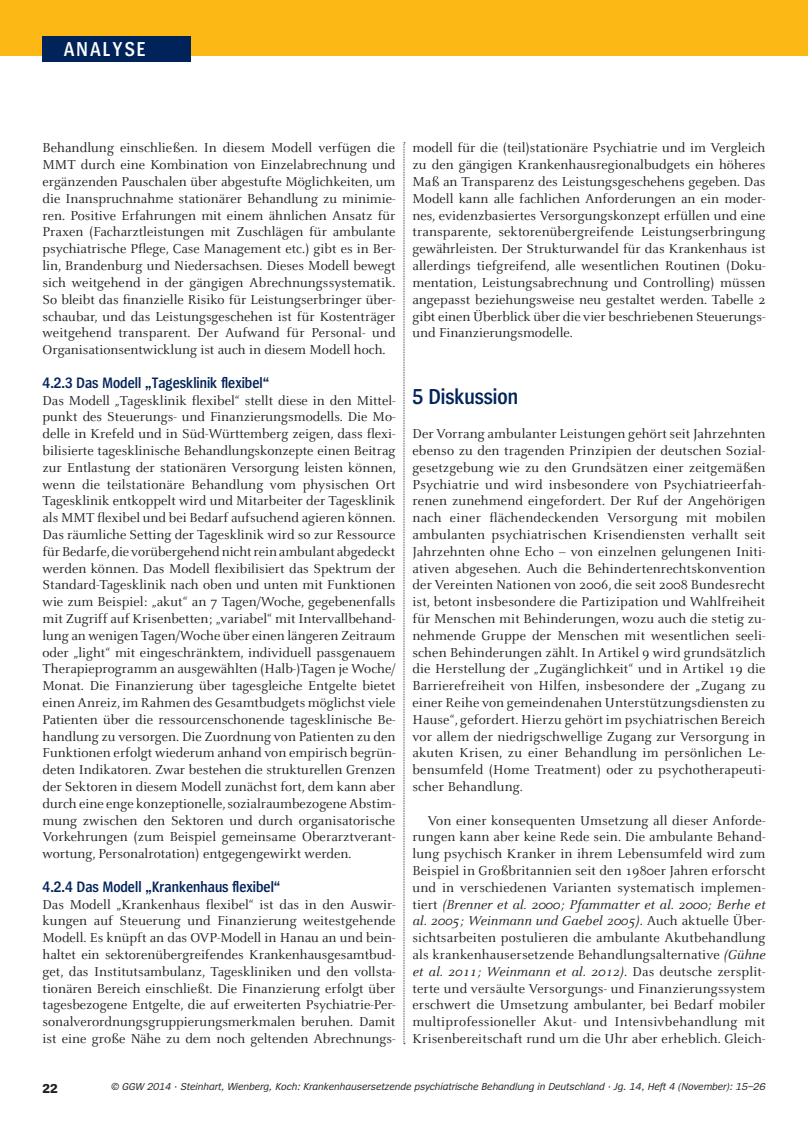
<style>
.page{position:relative;width:808px;height:1127px;background:#fff}
.page>*{position:absolute;margin:0;border:0;box-sizing:border-box;transform-origin:0 0}
.Überschrift_X{font:600 22.5px "Spiegel Cd";color:#002359}
.t1{font:600 21px "Spiegel Cd";letter-spacing:.1em;color:#fff}
.Überschrift_X_X_X{font:600 15.75px "Spiegel Cd";color:#002359}
.Lauftext_ohne_Einzug{font:14.25px/16.8px "Celeste";color:#231f20;text-align:justify}
.t2{font:700 13.5px "Spiegel";color:#231f20}
.t3{font:italic 10.5px "Spiegel";color:#231f20}
.s1{font-style:italic}
</style>
<div class="page">
<div style="left:0;top:0;width:808px;height:55px;background:#fcb814"></div>
<div style="left:43px;top:36px;width:148px;height:26px;background:#002359"></div>
<svg style="left:404px;top:142px;width:1px;height:902px"></svg>
<h2 class="t1" style="left:64px;top:38px;width:83px">ANALYSE</h2>
<p class="Lauftext_ohne_Einzug" style="left:43px;top:140px;width:355px">Behandlung einschließen. In diesem Modell verfügen die MMT durch eine Kombination von Einzelabrechnung und ergänzenden Pauschalen über abgestufte Möglichkeiten, um die Inanspruchnahme stationärer Behandlung zu minimie&shy;ren. Positive Erfahrungen mit einem ähnlichen Ansatz für Praxen (Facharztleistungen mit Zuschlägen für ambulante psychiatrische Pflege, Case Management etc.) gibt es in Ber&shy;lin, Brandenburg und Niedersachsen. Dieses Modell bewegt sich weitgehend in der gängigen Abrechnungssystematik.<br>So bleibt das finanzielle Risiko für Leistungserbringer über&shy;schaubar, und das Leistungsgeschehen ist für Kostenträger weitgehend transparent. Der Aufwand für Personal- und Organisationsentwicklung ist auch in diesem Modell hoch.</p>
<p class="Überschrift_X_X_X" style="left:43px;top:375px;width:228px">4.2.3 Das Modell „Tagesklinik flexibel“</p>
<p class="Lauftext_ohne_Einzug" style="left:43px;top:392px;width:355px">Das Modell „Tagesklinik flexibel“ stellt diese in den Mittel&shy;punkt des Steuerungs- und Finanzierungsmodells. Die Mo&shy;delle in Krefeld und in Süd-Württemberg zeigen, dass flexi&shy;bilisierte tagesklinische Behandlungskonzepte einen Beitrag zur Entlastung der stationären Versorgung leisten können, wenn die teilstationäre Behandlung vom physischen Ort Tagesklinik entkoppelt wird und Mitarbeiter der Tagesklinik als MMT flexibel und bei Bedarf aufsuchend agieren können.<br>Das räumliche Setting der Tagesklinik wird so zur Ressource für Bedarfe, die vorübergehend nicht rein ambulant abgedeckt werden können. Das Modell flexibilisiert das Spektrum der Standard-Tagesklinik nach oben und unten mit Funktionen wie zum Beispiel: „akut“ an 7 Tagen/Woche, gegebenenfalls mit Zugriff auf Krisenbetten; „variabel“ mit Intervallbehand&shy;lung an wenigen Tagen/Woche über einen längeren Zeitraum oder „light“ mit eingeschränktem, individuell passgenauem Therapieprogramm an ausgewählten (Halb-)Tagen je Woche/ Monat. Die Finanzierung über tagesgleiche Entgelte bietet einen Anreiz, im Rahmen des Gesamtbudgets möglichst viele Patienten über die ressourcenschonende tagesklinische Be&shy;handlung zu versorgen. Die Zuordnung von Patienten zu den Funktionen erfolgt wiederum anhand von empirisch begrün&shy;deten Indikatoren. Zwar bestehen die strukturellen Grenzen der Sektoren in diesem Modell zunächst fort, dem kann aber durch eine enge konzeptionelle, sozialraumbezogene Abstim&shy;mung zwischen den Sektoren und durch organisatorische Vorkehrungen (zum Beispiel gemeinsame Oberarztverant&shy;wortung, Personalrotation) entgegengewirkt werden.</p>
<p class="Überschrift_X_X_X" style="left:43px;top:879px;width:239px">4.2.4 Das Modell „Krankenhaus flexibel“</p>
<p class="Lauftext_ohne_Einzug" style="left:43px;top:896px;width:354px">Das Modell „Krankenhaus flexibel“ ist das in den Auswir&shy;kungen auf Steuerung und Finanzierung weitestgehende Modell. Es knüpft an das OVP-Modell in Hanau an und bein&shy;haltet ein sektorenübergreifendes Krankenhausgesamtbud&shy;get, das Institutsambulanz, Tageskliniken und den vollsta&shy;tionären Bereich einschließt. Die Finanzierung erfolgt über tagesbezogene Entgelte, die auf erweiterten Psychiatrie-Per&shy;sonalverordnungsgruppierungsmerkmalen beruhen. Damit ist eine große Nähe zu dem noch geltenden Abrechnungs-</p>
<p class="Lauftext_ohne_Einzug" style="left:412px;top:140px;width:354px">modell für die (teil)stationäre Psychiatrie und im Vergleich zu den gängigen Krankenhausregionalbudgets ein höheres Maß an Transparenz des Leistungsgeschehens gegeben. Das Modell kann alle fachlichen Anforderungen an ein moder&shy;nes, evidenzbasiertes Versorgungskonzept erfüllen und eine transparente, sektorenübergreifende Leistungserbringung gewährleisten. Der Strukturwandel für das Krankenhaus ist allerdings tiefgreifend, alle wesentlichen Routinen (Doku&shy;mentation, Leistungsabrechnung und Controlling) müssen angepasst beziehungsweise neu gestaltet werden. Tabelle 2 gibt einen Überblick über die vier beschriebenen Steuerungs&shy;und Finanzierungsmodelle.</p>
<p class="Überschrift_X" style="left:412px;top:385px;width:107px">5 Diskussion</p>
<p class="Lauftext_ohne_Einzug" style="left:412px;top:426px;width:355px">Der Vorrang ambulanter Leistungen gehört seit Jahrzehnten ebenso zu den tragenden Prinzipien der deutschen Sozial&shy;gesetzgebung wie zu den Grundsätzen einer zeitgemäßen Psychiatrie und wird insbesondere von Psychiatrieerfah&shy;renen zunehmend eingefordert. Der Ruf der Angehörigen nach einer flächendeckenden Versorgung mit mobilen ambulanten psychiatrischen Krisendiensten verhallt seit Jahrzehnten ohne Echo – von einzelnen gelungenen Initi&shy;ativen abgesehen. Auch die Behindertenrechtskonvention der Vereinten Nationen von 2006, die seit 2008 Bundesrecht ist, betont insbesondere die Partizipation und Wahlfreiheit für Menschen mit Behinderungen, wozu auch die stetig zu&shy;nehmende Gruppe der Menschen mit wesentlichen seeli&shy;schen Behinderungen zählt. In Artikel 9 wird grundsätzlich die Herstellung der „Zugänglichkeit“ und in Artikel 19 die Barrierefreiheit von Hilfen, insbesondere der „Zugang zu einer Reihe von gemeindenahen Unterstützungsdiensten zu Hause“, gefordert. Hierzu gehört im psychiatrischen Bereich vor allem der niedrigschwellige Zugang zur Versorgung in akuten Krisen, zu einer Behandlung im persönlichen Le&shy;bensumfeld (Home Treatment) oder zu psychotherapeuti&shy;scher Behandlung.</p>
<p class="Lauftext_ohne_Einzug" style="left:412px;top:812px;width:354px;text-indent:15px">Von einer konsequenten Umsetzung all dieser Anforde&shy;rungen kann aber keine Rede sein. Die ambulante Behand&shy;lung psychisch Kranker in ihrem Lebensumfeld wird zum Beispiel in Großbritannien seit den 1980er Jahren erforscht und in verschiedenen Varianten systematisch implemen&shy;tiert <span class="s1">(Brenner et al. 2000; Pfammatter et al. 2000; Berhe et al. 2005; Weinmann und Gaebel 2005)</span>. Auch aktuelle Über&shy;sichtsarbeiten postulieren die ambulante Akutbehandlung als krankenhausersetzende Behandlungsalternative <span class="s1">(Gühne et al. 2011; Weinmann et al. 2012)</span>. Das deutsche zersplit&shy;terte und versäulte Versorgungs- und Finanzierungssystem erschwert die Umsetzung ambulanter, bei Bedarf mobiler multiprofessioneller Akut- und Intensivbehandlung mit Krisenbereitschaft rund um die Uhr aber erheblich. Gleich-</p>
<p class="t2" style="left:43px;top:1081px;width:17px">22</p>
<p class="t3" style="left:111px;top:1081px;width:656px">© GGW 2014 · Steinhart, Wienberg, Koch: Krankenhausersetzende psychiatrische Behandlung in Deutschland · Jg. 14, Heft 4 (November): 15–26</p>
</div>
